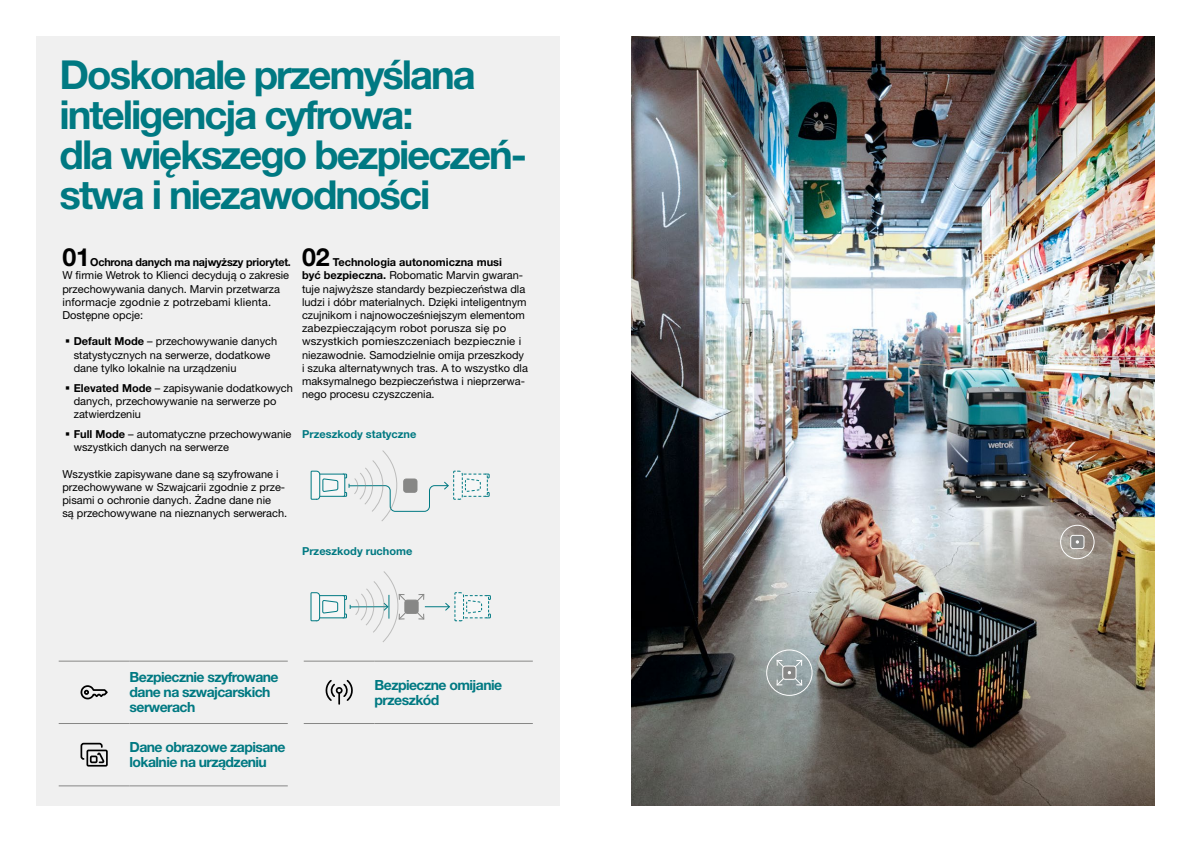
<style>
.page{position:relative;width:1191px;height:842px;background:#fff}
.page>*{position:absolute;margin:0;border:0;box-sizing:border-box;transform-origin:0 0}
.t1{font:700 40px/40px "Helvetica Neue LT Pro";letter-spacing:-.05em;color:#007982}
.t2{font:700 25px "Helvetica Neue LT Pro";color:#000}
.t3{font:700 14px/15px "Helvetica Neue LT Pro";letter-spacing:-.04em;color:#007982}
.t4{font:11px/13.2px "Helvetica Neue LT Pro";color:#000}
.t5{font:700 11px "Helvetica Neue LT Pro";color:#007982}
.s1{font-weight:700}
</style>
<div class="page">
<img style="left:631px;top:36px;width:524px;height:770px">
<div style="left:36px;top:36px;width:523px;height:770px;background:#f0f0f0"></div>
<div style="left:1060px;top:525px;width:34px;height:34px;border:1px solid #fff;border-radius:50%"></div>
<div style="left:1070px;top:535px;width:14px;height:14px;background:#878786;border-radius:3px"></div>
<div style="left:1070px;top:535px;width:14px;height:14px;border:1px solid #fff;border-radius:3px"></div>
<svg style="left:1075px;top:540px;width:4px;height:4px"></svg>
<div style="left:766px;top:649px;width:46px;height:47px;border:1px solid #fff;border-radius:50%"></div>
<svg style="left:776px;top:659px;width:27px;height:27px"></svg>
<hr style="left:304px;top:661px;width:71px;height:1px;background:#878786">
<hr style="left:304px;top:723px;width:71px;height:1px;background:#878786">
<hr style="left:375px;top:661px;width:158px;height:1px;background:#878786">
<hr style="left:375px;top:723px;width:158px;height:1px;background:#878786">
<svg style="left:325px;top:680px;width:28px;height:24px"></svg>
<hr style="left:59px;top:661px;width:71px;height:1px;background:#878786">
<hr style="left:59px;top:723px;width:71px;height:1px;background:#878786">
<hr style="left:59px;top:786px;width:71px;height:1px;background:#878786">
<hr style="left:130px;top:661px;width:158px;height:1px;background:#878786">
<hr style="left:130px;top:723px;width:158px;height:1px;background:#878786">
<hr style="left:130px;top:786px;width:158px;height:1px;background:#878786">
<svg style="left:81px;top:685px;width:27px;height:14px"></svg>
<svg style="left:81px;top:742px;width:24px;height:22px"></svg>
<div style="left:86px;top:749px;width:22px;height:18px;border:2px solid #000"></div>
<svg style="left:310px;top:450px;width:179px;height:71px"></svg>
<svg style="left:310px;top:571px;width:181px;height:71px"></svg>
<p class="t1" style="left:60px;top:54px;width:469px">Doskonale przemyślana inteligencja cyfrowa:<br>dla większego bezpieczeń&shy;stwa i niezawodności</p>
<p class="t2" style="left:62px;top:242px;width:29px">01</p>
<p class="t4" style="left:62px;top:255px;width:230px;text-indent:28px"><span class="s1">Ochrona danych ma najwyższy priorytet.<br></span>W firmie Wetrok to Klienci decydują o zakresie przechowywania danych. Marvin przetwarza informacje zgodnie z potrzebami klienta.<br>Dostępne opcje:</p>
<p class="t4" style="left:74px;top:335px;width:205px"><span class="s1">Default Mode</span> – przechowywanie danych statystycznych na serwerze, dodatkowe dane tylko lokalnie na urządzeniu</p>
<p class="t4" style="left:74px;top:381px;width:221px"><span class="s1">Elevated Mode</span> – zapisywanie dodatkowych danych, przechowywanie na serwerze po zatwierdzeniu</p>
<p class="t4" style="left:74px;top:427px;width:219px"><span class="s1">Full Mode</span> – automatyczne przechowywanie wszystkich danych na serwerze</p>
<p class="t4" style="left:62px;top:467px;width:226px">Wszystkie zapisywane dane są szyfrowane i przechowywane w Szwajcarii zgodnie z prze&shy;pisami o ochronie danych. Żadne dane nie<br>są przechowywane na nieznanych serwerach.</p>
<p class="t2" style="left:302px;top:242px;width:29px">02</p>
<p class="t4" style="left:302px;top:255px;width:227px;text-indent:31px"><span class="s1">Technologia autonomiczna musi<br>być bezpieczna.</span> Robomatic Marvin gwaran&shy;tuje najwyższe standardy bezpieczeństwa dla ludzi i dóbr materialnych. Dzięki inteligentnym czujnikom i najnowocześniejszym elementom zabezpieczającym robot porusza się po wszystkich pomieszczeniach bezpiecznie i niezawodnie. Samodzielnie omija przeszkody i szuka alternatywnych tras. A to wszystko dla maksymalnego bezpieczeństwa i nieprzerwa&shy;nego procesu czyszczenia.</p>
<p class="t5" style="left:302px;top:427px;width:116px">Przeszkody statyczne</p>
<p class="t5" style="left:302px;top:545px;width:112px">Przeszkody ruchome</p>
<p class="t3" style="left:130px;top:669px;width:150px">Bezpiecznie szyfrowane dane na szwajcarskich serwerach</p>
<p class="t3" style="left:130px;top:739px;width:157px">Dane obrazowe zapisane lokalnie na urządzeniu</p>
<p class="t3" style="left:375px;top:677px;width:129px">Bezpieczne omijanie przeszkód</p>
</div>
